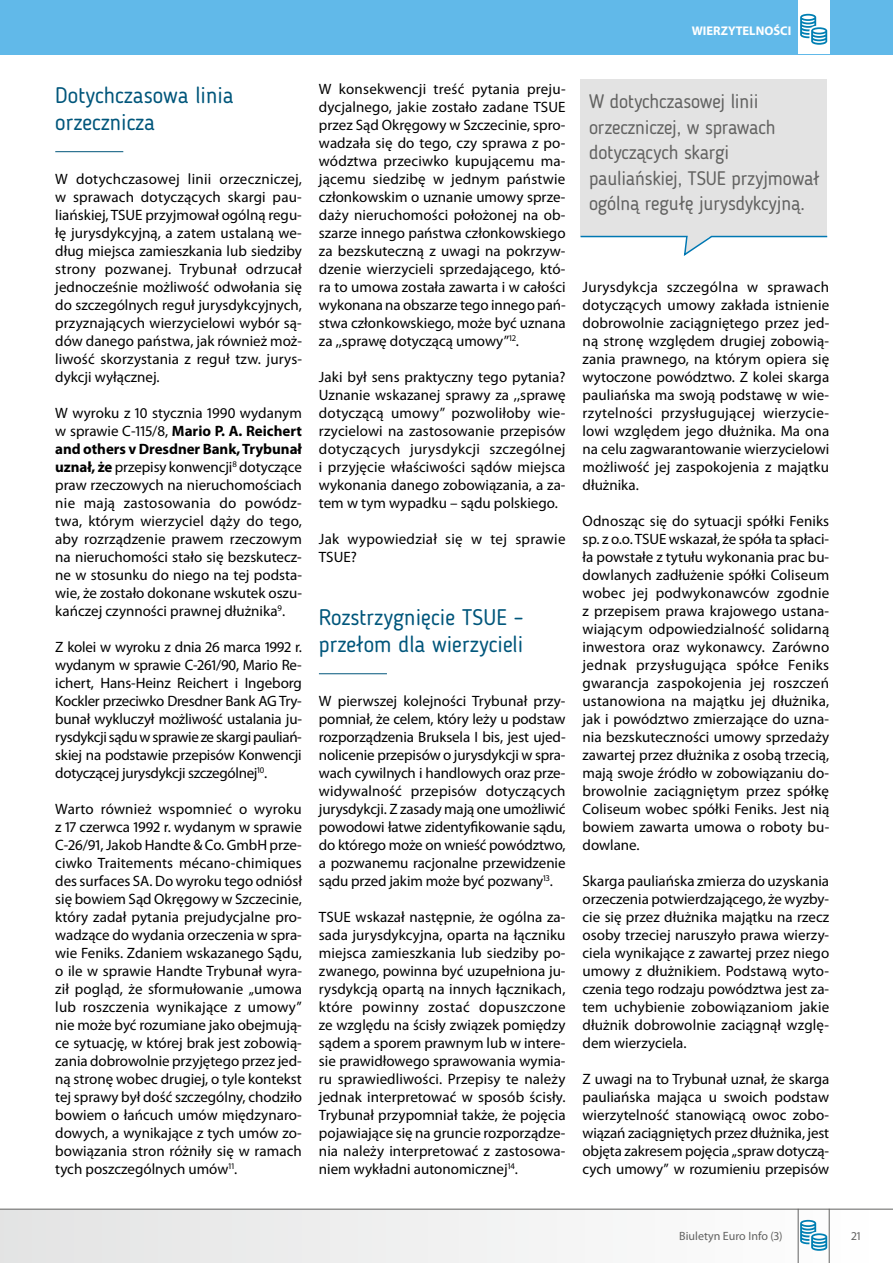
<style>
.page{position:relative;width:893px;height:1263px;background:#fff}
.page>*{position:absolute;margin:0;border:0;box-sizing:border-box;transform-origin:0 0}
.t1{font:22.5px/27px "Blogger Sans";color:#00567b}
.t2{font:19.5px/25.5px "Blogger Sans";letter-spacing:-.01em;color:#626261}
.t3{font:15px/18px "Myriad Pro";color:#000;text-align:justify}
.t4{font:15px/18px "Myriad Pro";letter-spacing:.02em;color:#000}
.t5{font:700 12.6px "Myriad Pro";color:#fff}
.t6{font:12px "Myriad Pro";color:#626261}
.s1{font-weight:700}
</style>
<div class="page">
<div style="left:0;top:1209px;width:893px;height:54px;background:linear-gradient(to right,#e3e4e4,#fff)"></div>
<hr style="left:0;top:1209px;width:893px;height:1px;background:#626261">
<hr style="left:829px;top:1209px;width:1px;height:54px;background:#626261">
<hr style="left:798px;top:1209px;width:1px;height:54px;background:#626261">
<hr style="left:0;top:54px;width:893px;height:1px;background:#00567b">
<div style="left:0;top:0;width:893px;height:54px;background:#61b9e9"></div>
<div style="left:798px;top:0;width:31px;height:54px;background:#fff"></div>
<hr style="left:55px;top:151px;width:68px;height:1px;background:#00567b">
<hr style="left:319px;top:673px;width:68px;height:1px;background:#00567b">
<svg style="left:800px;top:14px;width:27px;height:31px"></svg>
<svg style="left:800px;top:1220px;width:27px;height:31px"></svg>
<div style="left:581px;top:79px;width:246px;height:158px;background:#e3e3e3"></div>
<svg style="left:580px;top:230px;width:248px;height:26px"></svg>
<p class="t5" style="left:692px;top:23px;width:101px">WIERZYTELNOŚCI</p>
<h1 class="t1" style="left:55px;top:82px;width:180px">Dotychczasowa linia orzecznicza</h1>
<p class="t3" style="left:55px;top:170px;width:248px">W dotychczasowej linii orzeczniczej, w sprawach dotyczących skargi pau&shy;liańskiej, TSUE przyjmował ogólną regu&shy;łę jurysdykcyjną, a zatem ustalaną we&shy;dług miejsca zamieszkania lub siedziby strony pozwanej. Trybunał odrzucał jednocześnie możliwość odwołania się do szczególnych reguł jurysdykcyjnych, przyznających wierzycielowi wybór są&shy;dów danego państwa, jak również moż&shy;liwość skorzystania z reguł tzw. jurys&shy;dykcji wyłącznej.</p>
<p class="t3" style="left:55px;top:404px;width:248px">W wyroku z 10 stycznia 1990 wydanym w sprawie C-115/8, <span class="s1">Mario P. A. Reichert and others v Dresdner Bank, Trybunał uznał, że</span> przepisy konwencji<sup>8</sup> dotyczące praw rzeczowych na nieruchomościach nie mają zastosowania do powódz&shy;twa, którym wierzyciel dąży do tego, aby rozrządzenie prawem rzeczowym na nieruchomości stało się bezskutecz&shy;ne w stosunku do niego na tej podsta&shy;wie, że zostało dokonane wskutek oszu&shy;kańczej czynności prawnej dłużnika<sup>9</sup>.</p>
<p class="t3" style="left:55px;top:638px;width:248px">Z kolei w wyroku z dnia 26 marca 1992 r. wydanym w sprawie C-261/90, Mario Re&shy;ichert, Hans-Heinz Reichert i Ingeborg Kockler przeciwko Dresdner Bank AG Try&shy;bunał wykluczył możliwość ustalania ju&shy;rysdykcji sądu w sprawie ze skargi pauliań&shy;skiej na podstawie przepisów Konwencji dotyczącej jurysdykcji szczególnej<sup>10</sup>.</p>
<p class="t3" style="left:55px;top:800px;width:248px">Warto również wspomnieć o wyroku z 17 czerwca 1992 r. wydanym w sprawie C-26/91, Jakob Handte &amp; Co. GmbH prze&shy;ciwko Traitements mécano-chimiques des surfaces SA. Do wyroku tego odniósł się bowiem Sąd Okręgowy w Szczecinie, który zadał pytania prejudycjalne pro&shy;wadzące do wydania orzeczenia w spra&shy;wie Feniks. Zdaniem wskazanego Sądu, o ile w sprawie Handte Trybunał wyra&shy;ził pogląd, że sformułowanie „umowa lub roszczenia wynikające z umowy” nie może być rozumiane jako obejmują&shy;ce sytuację, w której brak jest zobowią&shy;zania dobrowolnie przyjętego przez jed&shy;ną stronę wobec drugiej, o tyle kontekst tej sprawy był dość szczególny, chodziło bowiem o łańcuch umów międzynaro&shy;dowych, a wynikające z tych umów zo&shy;bowiązania stron różniły się w ramach tych poszczególnych umów<sup>11</sup>.</p>
<p class="t3" style="left:319px;top:80px;width:248px">W konsekwencji treść pytania preju&shy;dycjalnego, jakie zostało zadane TSUE przez Sąd Okręgowy w Szczecinie, spro&shy;wadzała się do tego, czy sprawa z po&shy;wództwa przeciwko kupującemu ma&shy;jącemu siedzibę w jednym państwie członkowskim o uznanie umowy sprze&shy;daży nieruchomości położonej na ob&shy;szarze innego państwa członkowskiego za bezskuteczną z uwagi na pokrzyw&shy;dzenie wierzycieli sprzedającego, któ&shy;ra to umowa została zawarta i w całości wykonana na obszarze tego innego pań&shy;stwa członkowskiego, może być uznana za ,,sprawę dotyczącą umowy’’<sup>12</sup>.</p>
<p class="t3" style="left:319px;top:368px;width:248px">Jaki był sens praktyczny tego pytania?<br>Uznanie wskazanej sprawy za ,,sprawę dotyczącą umowy’’ pozwoliłoby wie&shy;rzycielowi na zastosowanie przepisów dotyczących jurysdykcji szczególnej i przyjęcie właściwości sądów miejsca wykonania danego zobowiązania, a za&shy;tem w tym wypadku – sądu polskiego.</p>
<p class="t4" style="left:319px;top:530px;width:248px">Jak wypowiedział się w tej sprawie<br>TSUE?</p>
<h1 class="t1" style="left:319px;top:604px;width:206px">Rozstrzygnięcie TSUE – przełom dla wierzycieli</h1>
<p class="t3" style="left:319px;top:692px;width:248px">W pierwszej kolejności Trybunał przy&shy;pomniał, że celem, który leży u podstaw rozporządzenia Bruksela I bis, jest ujed&shy;nolicenie przepisów o jurysdykcji w spra&shy;wach cywilnych i handlowych oraz prze&shy;widywalność przepisów dotyczących jurysdykcji. Z zasady mają one umożliwić powodowi łatwe zidentyfikowanie sądu, do którego może on wnieść powództwo, a pozwanemu racjonalne przewidzenie sądu przed jakim może być pozwany<sup>13</sup>.</p>
<p class="t3" style="left:319px;top:908px;width:248px">TSUE wskazał następnie, że ogólna za&shy;sada jurysdykcyjna, oparta na łączniku miejsca zamieszkania lub siedziby po&shy;zwanego, powinna być uzupełniona ju&shy;rysdykcją opartą na innych łącznikach, które powinny zostać dopuszczone ze względu na ścisły związek pomiędzy sądem a sporem prawnym lub w intere&shy;sie prawidłowego sprawowania wymia&shy;ru sprawiedliwości. Przepisy te należy jednak interpretować w sposób ścisły.<br>Trybunał przypomniał także, że pojęcia pojawiające się na gruncie rozporządze&shy;nia należy interpretować z zastosowa&shy;niem wykładni autonomicznej<sup>14</sup>.</p>
<h2 class="t2" style="left:589px;top:89px;width:232px">W dotychczasowej linii orzeczniczej, w sprawach dotyczących skargi pauliańskiej, TSUE przyjmował ogólną regułę jurysdykcyjną.</h2>
<p class="t3" style="left:583px;top:278px;width:248px">Jurysdykcja szczególna w sprawach dotyczących umowy zakłada istnienie dobrowolnie zaciągniętego przez jed&shy;ną stronę względem drugiej zobowią&shy;zania prawnego, na którym opiera się wytoczone powództwo. Z kolei skarga pauliańska ma swoją podstawę w wie&shy;rzytelności przysługującej wierzycie&shy;lowi względem jego dłużnika. Ma ona na celu zagwarantowanie wierzycielowi możliwość jej zaspokojenia z majątku dłużnika.</p>
<p class="t3" style="left:583px;top:512px;width:248px">Odnosząc się do sytuacji spółki Feniks sp. z o.o. TSUE wskazał, że spóła ta spłaci&shy;ła powstałe z tytułu wykonania prac bu&shy;dowlanych zadłużenie spółki Coliseum wobec jej podwykonawców zgodnie z przepisem prawa krajowego ustana&shy;wiającym odpowiedzialność solidarną inwestora oraz wykonawcy. Zarówno jednak przysługująca spółce Feniks gwarancja zaspokojenia jej roszczeń ustanowiona na majątku jej dłużnika, jak i powództwo zmierzające do uzna&shy;nia bezskuteczności umowy sprzedaży zawartej przez dłużnika z osobą trzecią, mają swoje źródło w zobowiązaniu do&shy;browolnie zaciągniętym przez spółkę Coliseum wobec spółki Feniks. Jest nią bowiem zawarta umowa o roboty bu&shy;dowlane.</p>
<p class="t3" style="left:583px;top:872px;width:248px">Skarga pauliańska zmierza do uzyskania orzeczenia potwierdzającego, że wyzby&shy;cie się przez dłużnika majątku na rzecz osoby trzeciej naruszyło prawa wierzy&shy;ciela wynikające z zawartej przez niego umowy z dłużnikiem. Podstawą wyto&shy;czenia tego rodzaju powództwa jest za&shy;tem uchybienie zobowiązaniom jakie dłużnik dobrowolnie zaciągnął wzglę&shy;dem wierzyciela.</p>
<p class="t3" style="left:583px;top:1070px;width:248px">Z uwagi na to Trybunał uznał, że skarga pauliańska mająca u swoich podstaw wierzytelność stanowiącą owoc zobo&shy;wiązań zaciągniętych przez dłużnika, jest objęta zakresem pojęcia „spraw dotyczą&shy;cych umowy” w rozumieniu przepisów</p>
<p class="t6" style="left:679px;top:1228px;width:105px">Biuletyn Euro Info (3)</p>
<p class="t6" style="left:851px;top:1228px;width:11px">21</p>
</div>
